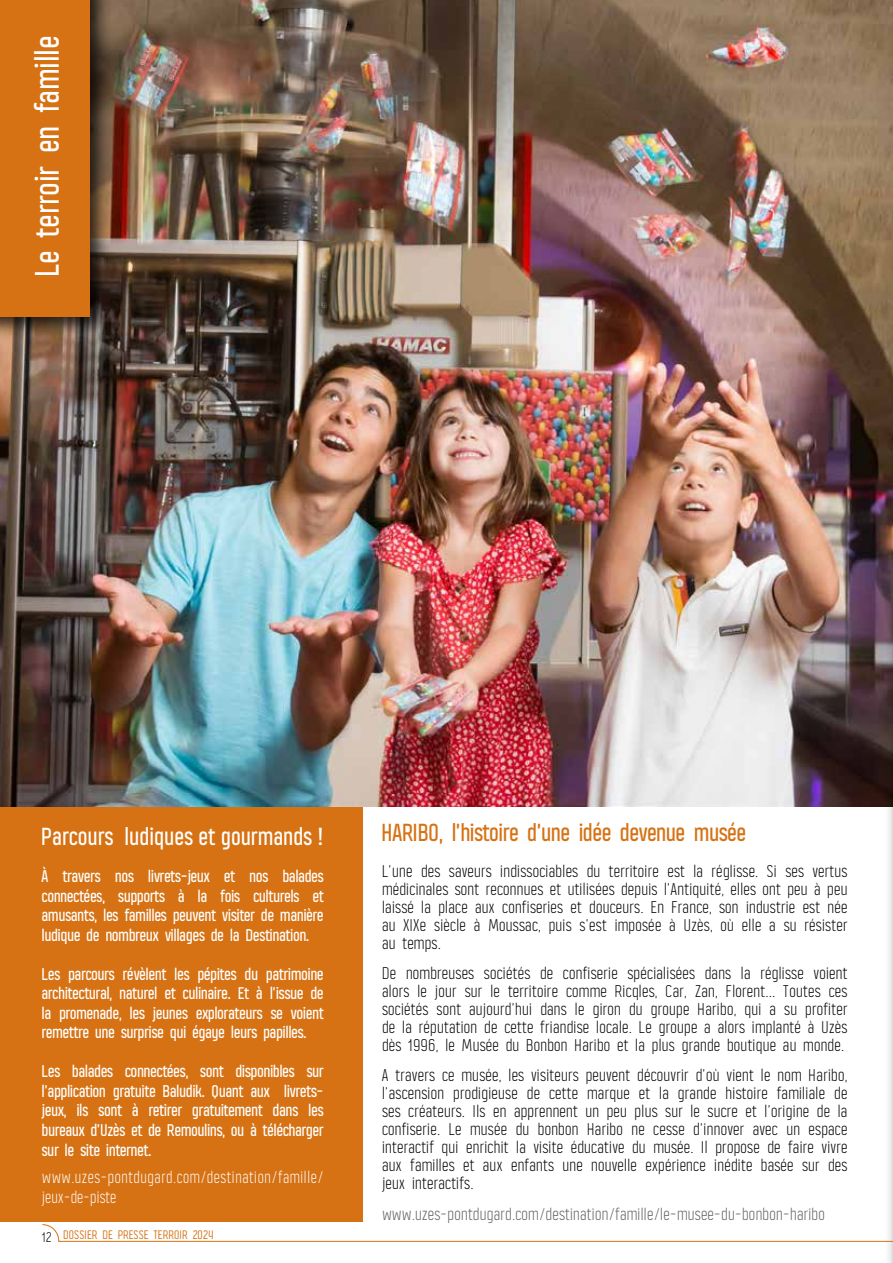
<style>
.page{position:relative;width:893px;height:1263px;background:#fff}
.page>*{position:absolute;margin:0;border:0;box-sizing:border-box;transform-origin:0 0}
.t1{font:500 33px "Alasar";color:#fff}
.t2{font:500 24px "Alasar";letter-spacing:-.02em;color:#d67214}
.t3{font:500 24px "Alasar";color:#fff}
.t4{font:300 16.5px/18px "Alasar";color:#020203;text-align:justify}
.t5{font:500 16.5px/19.5px "Alasar";letter-spacing:-.02em;color:#fff;text-align:justify}
.t6{font:300 16.5px "Alasar";color:#636166}
.t7{font:300 16.5px/19.8px "Alasar";letter-spacing:.025em;color:#fff;scale:.95 1}
.t8{font:12px "Alasar";color:#d67214}
.s1{font-weight:300;font-size:13.5px;color:#000}
</style>
<div class="page">
<div style="left:0;top:802px;width:362px;height:419px;background:#d67214"></div>
<img style="left:0;top:0;width:893px;height:807px">
<div style="left:0;top:0;width:112px;height:339px;background:#000;opacity:.75"></div>
<div style="left:0;top:0;width:89px;height:316px;background:#d67214"></div>
<div style="left:885px;top:563px;width:8px;height:700px;background:#000;opacity:.75"></div>
<hr style="left:892px;top:566px;width:1px;height:697px;background:#d67214">
<svg style="left:42px;top:1224px;width:851px;height:18px"></svg>
<h1 class="t1" style="left:26px;top:275px;width:243px;rotate:-90deg">Le terroir en famille</h1>
<h2 class="t3" style="left:43px;top:821px;width:284px">Parcours ludiques et gourmands !</h2>
<p class="t5" style="left:43px;top:866px;width:284px">À travers nos livrets-jeux et nos balades connectées, supports à la fois culturels et amusants, les familles peuvent visiter de manière ludique de nombreux villages de la Destination.</p>
<p class="t5" style="left:43px;top:964px;width:284px">Les parcours révèlent les pépites du patrimoine architectural, naturel et culinaire. Et à l'issue de la promenade, les jeunes explorateurs se voient remettre une surprise qui égaye leurs papilles.</p>
<p class="t5" style="left:43px;top:1061px;width:284px">Les balades connectées, sont disponibles sur l’application gratuite Baludik. Quant aux livrets&shy;jeux, ils sont à retirer gratuitement dans les bureaux d’Uzès et de Remoulins, ou à télécharger sur le site internet.</p>
<p class="t7" style="left:43px;top:1167px;width:298px">www.uzes-pontdugard.com/destination/famille/ jeux-de-piste</p>
<p class="t8" style="left:43px;top:1227px;width:173px"><span class="s1">12</span> DOSSIER DE PRESSE TERROIR 2024</p>
<h2 class="t2" style="left:383px;top:817px;width:366px">HARIBO, l'histoire d'une idée devenue musée</h2>
<p class="t4" style="left:383px;top:862px;width:467px">L’une des saveurs indissociables du territoire est la réglisse. Si ses vertus médicinales sont reconnues et utilisées depuis l’Antiquité, elles ont peu à peu laissé la place aux confiseries et douceurs. En France, son industrie est née au XIXe siècle à Moussac, puis s’est imposée à Uzès, où elle a su résister au temps.</p>
<p class="t4" style="left:383px;top:964px;width:467px">De nombreuses sociétés de confiserie spécialisées dans la réglisse voient alors le jour sur le territoire comme Ricqles, Car, Zan, Florent... Toutes ces sociétés sont aujourd’hui dans le giron du groupe Haribo, qui a su profiter de la réputation de cette friandise locale. Le groupe a alors implanté à Uzès dès 1996, le Musée du Bonbon Haribo et la plus grande boutique au monde.</p>
<p class="t4" style="left:383px;top:1066px;width:467px">A travers ce musée, les visiteurs peuvent découvrir d’où vient le nom Haribo, l’ascension prodigieuse de cette marque et la grande histoire familiale de ses créateurs. Ils en apprennent un peu plus sur le sucre et l’origine de la confiserie. Le musée du bonbon Haribo ne cesse d’innover avec un espace interactif qui enrichit la visite éducative du musée. Il propose de faire vivre aux familles et aux enfants une nouvelle expérience inédite basée sur des jeux interactifs.</p>
<p class="t6" style="left:383px;top:1205px;width:445px">www.uzes-pontdugard.com/destination/famille/le-musee-du-bonbon-haribo</p>
</div>
